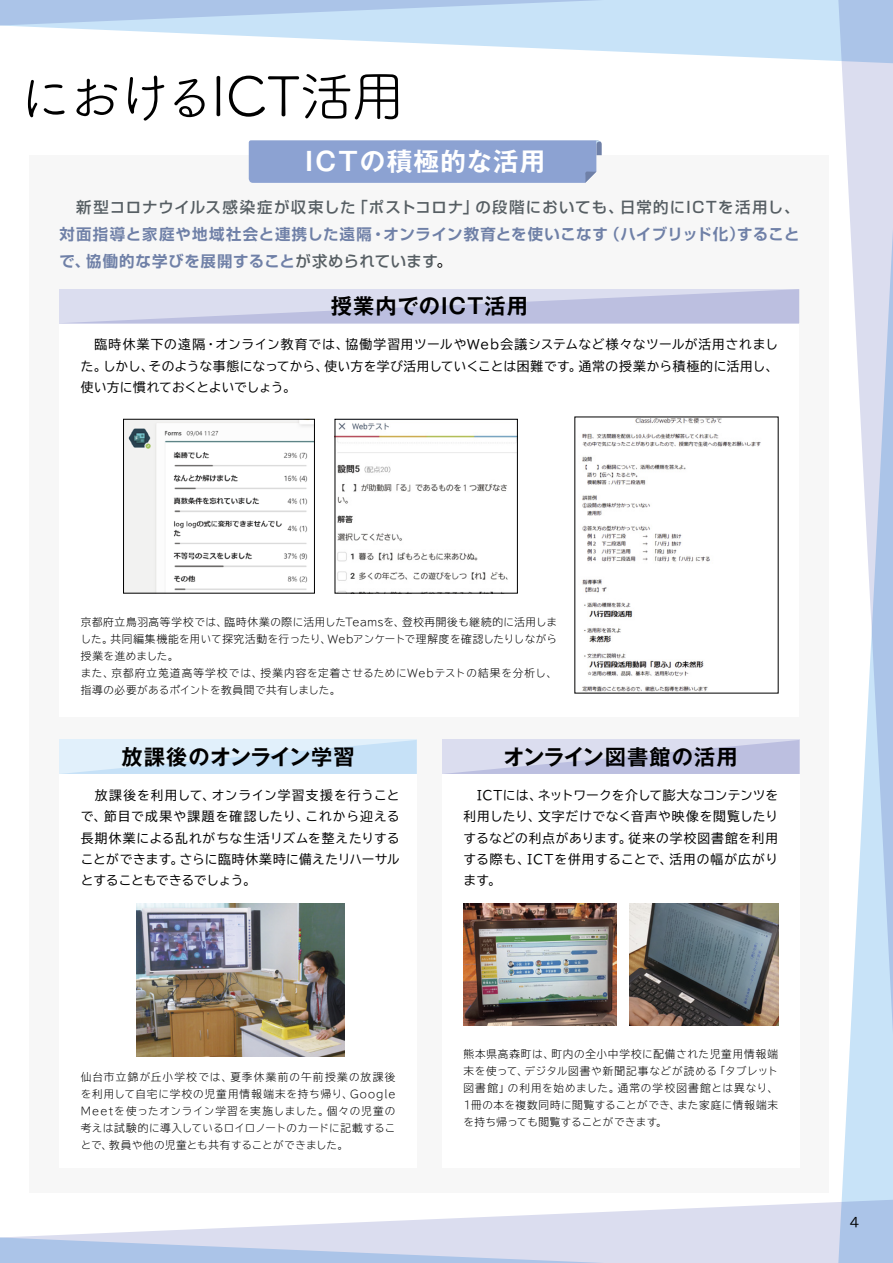
<style>
.page{position:relative;width:893px;height:1263px;background:#fff}
.page>*{position:absolute;margin:0;border:0;box-sizing:border-box;transform-origin:0 0}
.t1{font:55.35px "Tsuku A Rd Gothic";letter-spacing:-.085em;color:#000}
.t2{font:700 25.5px "Gothic MB101 Pr 6 De";letter-spacing:.05em;color:#fff}
.t3{font:700 21.3px "Gothic MB101 Pr 6 De";letter-spacing:.035em;color:#000}
.t4{font:700 21.3px "Gothic MB101 Pr 6 De";letter-spacing:-.005em;color:#000}
.t5{font:700 15.45px/26.5px "Shin Go Pro De";letter-spacing:.05em;color:#6f80a7}
.t6{font:500 15.45px "Shin Go Pro";letter-spacing:.07em;color:#565e63}
.t7{font:12.75px/21.3px "TBUD Go Std";letter-spacing:.03em;color:#000;text-align:justify}
.t8{font:300 10.65px/17px "TBUD Go Std Super";letter-spacing:.045em;color:#000;text-align:justify}
.s1{font-family:"Shin Go Pro";font-weight:500;color:#565e63}
.s2{font-family:"Shin Go Pro";font-weight:500;color:#000}
</style>
<div class="page">
<div style="left:30px;top:155px;width:799px;height:1038px;background:#f7f7f7"></div>
<svg style="left:841px;top:64px;width:52px;height:1135px"></svg>
<svg style="left:0;top:0;width:893px;height:64px;fill:#c8e3f8"></svg>
<svg style="left:0;top:1199px;width:893px;height:64px;fill:#dbddef"></svg>
<div style="left:442px;top:742px;width:357px;height:425px;background:#fff"></div>
<div style="left:60px;top:291px;width:739px;height:425px;background:#fff"></div>
<div style="left:60px;top:742px;width:357px;height:425px;background:#fff"></div>
<svg style="left:249px;top:140px;width:353px;height:43px;background:#8ea3d2"></svg>
<img style="left:125px;top:421px;width:188px;height:170px">
<div style="left:123px;top:419px;width:192px;height:174px;border:1px solid #000"></div>
<img style="left:337px;top:423px;width:179px;height:158px">
<div style="left:335px;top:419px;width:183px;height:174px;border:1px solid #000"></div>
<img style="left:582px;top:419px;width:179px;height:272px">
<img style="left:136px;top:904px;width:208px;height:153px">
<svg style="left:60px;top:289px;width:739px;height:34px;background:#cbcee7"></svg>
<svg style="left:60px;top:740px;width:357px;height:34px;background:#d3e8f8"></svg>
<svg style="left:442px;top:740px;width:357px;height:34px;background:#cbcee7"></svg>
<img style="left:463px;top:904px;width:154px;height:121px">
<img style="left:629px;top:904px;width:149px;height:121px">
<h1 class="t1" style="left:17px;top:54px;width:390px">におけるICT活用</h1>
<h2 class="t2" style="left:305px;top:140px;width:242px">ICTの積極的な活用</h2>
<h3 class="t6" style="left:60px;top:195px;width:741px">　新型コロナウイルス感染症が収束した「ポストコロナ」の段階においても、日常的にICTを活用し、</h3>
<h3 class="t5" style="left:60px;top:219px;width:741px">対面指導と家庭や地域社会と連携した遠隔・オンライン教育とを使いこなす（ハイブリッド化)することで、協働的な学びを展開すること<span class="s1">が求められています</span><span class="s2">。</span></h3>
<h3 class="t4" style="left:331px;top:288px;width:199px">授業内でのＩＣＴ活用</h3>
<p class="t7" style="left:81px;top:334px;width:699px">　臨時休業下の遠隔・オンライン教育では、協働学習用ツールやWeb会議システムなど様々なツールが活用されました。しかし、そのような事態になってから、使い方を学び活用していくことは困難です。通常の授業から積極的に活用し、使い方に慣れておくとよいでしょう。</p>
<p class="t8" style="left:81px;top:613px;width:478px;text-align:left">京都府立鳥羽高等学校では、臨時休業の際に活用したTeamsを、登校再開後も継続的に活用しました。共同編集機能を用いて探究活動を行ったり、Webアンケートで理解度を確認したりしながら授業を進めました。<br>また、京都府立莵道高等学校では、授業内容を定着させるためにWebテストの結果を分析し、指導の必要があるポイントを教員間で共有しました。</p>
<h3 class="t3" style="left:121px;top:739px;width:235px">放課後のオンライン学習</h3>
<h3 class="t3" style="left:504px;top:739px;width:235px">オンライン図書館の活用</h3>
<p class="t7" style="left:81px;top:784px;width:320px">　放課後を利用して、オンライン学習支援を行うことで、節目で成果や課題を確認したり、これから迎える長期休業による乱れがちな生活リズムを整えたりすることができます。さらに臨時休業時に備えたリハーサルとすることもできるでしょう。</p>
<p class="t7" style="left:463px;top:784px;width:316px">　ICTには、ネットワークを介して膨大なコンテンツを利用したり、文字だけでなく音声や映像を閲覧したりするなどの利点があります。従来の学校図書館を利用する際も、ICTを併用することで、活用の幅が広がります。</p>
<p class="t8" style="left:81px;top:1068px;width:316px">仙台市立錦が丘小学校では、夏季休業前の午前授業の放課後を利用して自宅に学校の児童用情報端末を持ち帰り、Google Meetを使ったオンライン学習を実施しました。個々の児童の考えは試験的に導入しているロイロノートのカードに記載することで、教員や他の児童とも共有することができました。</p>
<p class="t8" style="left:463px;top:1045px;width:316px">熊本県高森町は、町内の全小中学校に配備された児童用情報端末を使って、デジタル図書や新聞記事などが読める「タブレット図書館」の利用を始めました。通常の学校図書館とは異なり、1冊の本を複数同時に閲覧することができ、また家庭に情報端末を持ち帰っても閲覧することができます。</p>
<p class="t7" style="left:850px;top:1212px;width:11px">4</p>
</div>
